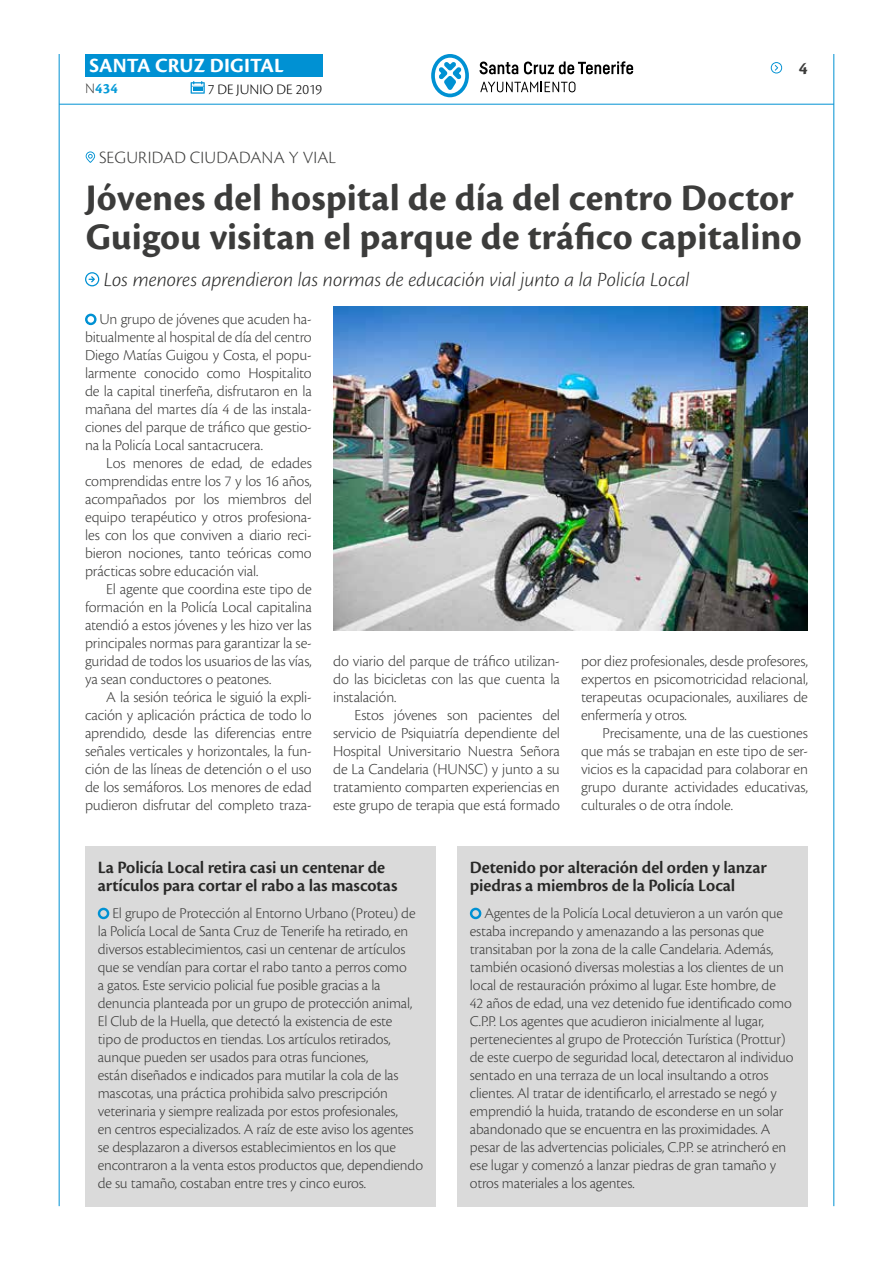
<style>
.page{position:relative;width:893px;height:1263px;background:#fff}
.page>*{position:absolute;margin:0;border:0;box-sizing:border-box;transform-origin:0 0}
.t1{font:700 39px/39px "Cronos Pro";letter-spacing:.005em;color:#3c3c3b}
.t2{font:italic 300 21px "Cronos Pro";letter-spacing:-.005em;color:#282827}
.t3{font:700 21px "Cronos Pro";letter-spacing:.005em;color:#fff}
.t4{font:600 18px/18px "Cronos Pro";letter-spacing:-.01em;color:#282827}
.t5{font:300 18px "Cronos Pro";letter-spacing:.01em;color:#3c3c3b}
.t6{font:700 18px "Cronos Pro";color:#3c3c3b}
.t7{font:300 15.9px/18px "Cronos Pro";letter-spacing:-.01em;color:#3c3c3b;text-align:justify}
.t8{font:300 15.6px/18px "Cronos Pro";letter-spacing:-.01em;color:#3c3c3b}
.t9{font:300 15px "Cronos Pro";color:#000}
.t10{font:700 15px "Cronos Pro";color:#079bd8}
.s1{font-weight:300;color:#3c3c3b}
</style>
<div class="page">
<hr style="left:59px;top:104px;width:775px;height:1px;background:#0091d3">
<div style="left:85px;top:54px;width:238px;height:23px;background:#0091d3"></div>
<svg style="left:191px;top:81px;width:14px;height:13px"></svg>
<hr style="left:59px;top:54px;width:1px;height:1152px;background:#0091d3">
<hr style="left:833px;top:54px;width:1px;height:1152px;background:#0091d3">
<svg style="left:771px;top:62px;width:12px;height:11px"></svg>
<svg style="left:431px;top:54px;width:38px;height:43px"></svg>
<svg style="left:480px;top:62px;width:38px;height:12px"></svg>
<svg style="left:524px;top:61px;width:109px;height:13px"></svg>
<svg style="left:480px;top:82px;width:95px;height:10px"></svg>
<svg style="left:85px;top:313px;width:12px;height:13px"></svg>
<svg style="left:86px;top:151px;width:9px;height:12px"></svg>
<svg style="left:85px;top:272px;width:14px;height:14px"></svg>
<img style="left:333px;top:306px;width:475px;height:324px">
<div style="left:85px;top:846px;width:351px;height:360px;background:#dadada"></div>
<svg style="left:97px;top:907px;width:13px;height:13px"></svg>
<div style="left:457px;top:846px;width:351px;height:360px;background:#dadada"></div>
<svg style="left:469px;top:907px;width:13px;height:13px"></svg>
<h2 class="t3" style="left:89px;top:53px;width:196px">SANTA CRUZ DIGITAL</h2>
<p class="t10" style="left:85px;top:80px;width:34px"><span class="s1">N</span>434</p>
<p class="t9" style="left:208px;top:80px;width:116px">7 DE JUNIO DE 2019</p>
<p class="t6" style="left:799px;top:58px;width:10px">4</p>
<p class="t5" style="left:99px;top:147px;width:238px">SEGURIDAD CIUDADANA Y VIAL</p>
<h1 class="t1" style="left:86px;top:179px;width:717px">Jóvenes del hospital de día del centro Doctor<br>Guigou visitan el parque de tráfico capitalino</h1>
<h2 class="t2" style="left:104px;top:268px;width:587px">Los menores aprendieron las normas de educación vial junto a la Policía Local</h2>
<p class="t7" style="left:85px;top:310px;width:228px;text-indent:15px">Un grupo de jóvenes que acuden ha&shy;bitualmente al hospital de día del centro Diego Matías Guigou y Costa, el popu&shy;larmente conocido como Hospitalito de la capital tinerfeña, disfrutaron en la mañana del martes día 4 de las instala&shy;ciones del parque de tráfico que gestio&shy;na la Policía Local santacrucera.</p>
<p class="t7" style="left:85px;top:454px;width:228px;text-indent:21px">Los menores de edad, de edades comprendidas entre los 7 y los 16 años, acompañados por los miembros del equipo terapéutico y otros profesiona&shy;les con los que conviven a diario reci&shy;bieron nociones, tanto teóricas como prácticas sobre educación vial.</p>
<p class="t7" style="left:85px;top:580px;width:228px;text-indent:21px">El agente que coordina este tipo de formación en la Policía Local capitalina atendió a estos jóvenes y les hizo ver las principales normas para garantizar la se&shy;guridad de todos los usuarios de las vías, ya sean conductores o peatones.</p>
<p class="t7" style="left:85px;top:688px;width:228px;text-indent:21px">A la sesión teórica le siguió la expli&shy;cación y aplicación práctica de todo lo aprendido, desde las diferencias entre señales verticales y horizontales, la fun&shy;ción de las líneas de detención o el uso de los semáforos. Los menores de edad pudieron disfrutar del completo traza-</p>
<p class="t7" style="left:333px;top:652px;width:228px">do viario del parque de tráfico utilizan&shy;do las bicicletas con las que cuenta la instalación.</p>
<p class="t7" style="left:333px;top:706px;width:228px;text-indent:21px">Estos jóvenes son pacientes del servicio de Psiquiatría dependiente del Hospital Universitario Nuestra Señora de La Candelaria (HUNSC) y junto a su tratamiento comparten experiencias en este grupo de terapia que está formado</p>
<p class="t7" style="left:581px;top:652px;width:228px">por diez profesionales, desde profesores, expertos en psicomotricidad relacional, terapeutas ocupacionales, auxiliares de enfermería y otros.</p>
<p class="t7" style="left:581px;top:724px;width:228px;text-indent:21px">Precisamente, una de las cuestiones que más se trabajan en este tipo de ser&shy;vicios es la capacidad para colaborar en grupo durante actividades educativas, culturales o de otra índole.</p>
<p class="t4" style="left:98px;top:858px;width:301px">La Policía Local retira casi un centenar de artículos para cortar el rabo a las mascotas</p>
<p class="t8" style="left:98px;top:904px;width:327px;text-indent:15px">El grupo de Protección al Entorno Urbano (Proteu) de la Policía Local de Santa Cruz de Tenerife ha retirado, en diversos establecimientos, casi un centenar de artículos que se vendían para cortar el rabo tanto a perros como<br>a gatos. Este servicio policial fue posible gracias a la denuncia planteada por un grupo de protección animal, El Club de la Huella, que detectó la existencia de este<br>tipo de productos en tiendas. Los artículos retirados, aunque pueden ser usados para otras funciones,<br>están diseñados e indicados para mutilar la cola de las mascotas, una práctica prohibida salvo prescripción veterinaria y siempre realizada por estos profesionales,<br>en centros especializados. A raíz de este aviso los agentes se desplazaron a diversos establecimientos en los que encontraron a la venta estos productos que, dependiendo de su tamaño, costaban entre tres y cinco euros.</p>
<p class="t4" style="left:470px;top:858px;width:299px">Detenido por alteración del orden y lanzar piedras a miembros de la Policía Local</p>
<p class="t8" style="left:470px;top:904px;width:325px;text-indent:15px">Agentes de la Policía Local detuvieron a un varón que estaba increpando y amenazando a las personas que transitaban por la zona de la calle Candelaria. Además, también ocasionó diversas molestias a los clientes de un local de restauración próximo al lugar. Este hombre, de<br>42 años de edad, una vez detenido fue identificado como C.P.P. Los agentes que acudieron inicialmente al lugar, pertenecientes al grupo de Protección Turística (Prottur) de este cuerpo de seguridad local, detectaron al individuo sentado en una terraza de un local insultando a otros clientes. Al tratar de identificarlo, el arrestado se negó y emprendió la huida, tratando de esconderse en un solar abandonado que se encuentra en las proximidades. A pesar de las advertencias policiales, C.P.P. se atrincheró en ese lugar y comenzó a lanzar piedras de gran tamaño y otros materiales a los agentes.</p>
</div>
